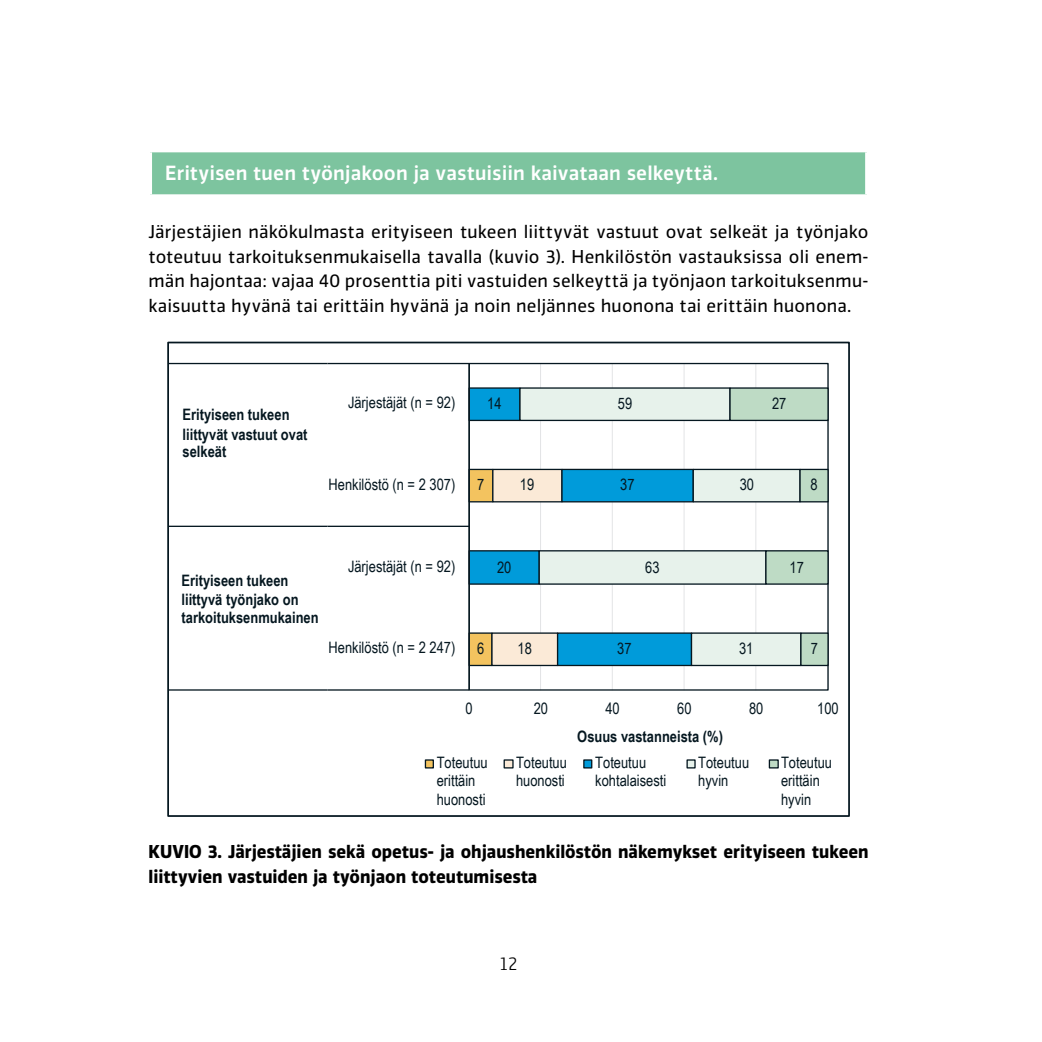
<style>
.page{position:relative;width:1042px;height:1042px;background:#fff}
.page>*{position:absolute;margin:0;border:0;box-sizing:border-box;transform-origin:0 0}
.musta_teksti{font:500 19.25px "Vinkel";color:#fff}
.musta_teksti-2{font:17.5px/24.5px "Vinkel";letter-spacing:.005em;color:#000;text-align:justify}
.Kuvioteksti_Kuvio{font:700 17.5px/24.5px "Vinkel";color:#000}
.t1{font:300 17.5px "Vinkel";color:#000}
.t2{font:15.75px/18.4px "Arial Narrow";color:#051720}
.t3{font:700 15.75px/19.2px "Arial Narrow";color:#051720}
</style>
<div class="page">
<div style="left:150px;top:151px;width:717px;height:44px;background:#7dc49f"></div>
<hr style="left:149px;top:149px;width:719px;height:3px;background:#fff">
<hr style="left:149px;top:152px;width:3px;height:42px;background:#fff">
<hr style="left:865px;top:152px;width:3px;height:42px;background:#fff">
<hr style="left:149px;top:194px;width:719px;height:2px;background:#fff">
<hr style="left:540px;top:363px;width:1px;height:327px;background:#e3e4e6">
<hr style="left:612px;top:363px;width:1px;height:327px;background:#e3e4e6">
<hr style="left:683px;top:363px;width:1px;height:327px;background:#e3e4e6">
<hr style="left:755px;top:363px;width:1px;height:327px;background:#e3e4e6">
<svg style="left:470px;top:387px;width:49px;height:280px"></svg>
<svg style="left:519px;top:387px;width:210px;height:280px"></svg>
<svg style="left:729px;top:387px;width:99px;height:280px"></svg>
<hr style="left:468px;top:363px;width:2px;height:327px;background:#051720">
<hr style="left:327px;top:363px;width:142px;height:1px;background:#051720">
<hr style="left:327px;top:526px;width:142px;height:1px;background:#051720">
<hr style="left:327px;top:689px;width:142px;height:1px;background:#051720">
<hr style="left:168px;top:363px;width:159px;height:1px;background:#051720">
<hr style="left:168px;top:526px;width:159px;height:1px;background:#051720">
<hr style="left:168px;top:689px;width:159px;height:1px;background:#051720">
<div style="left:425px;top:760px;width:8px;height:8px;background:#f3c35f"></div>
<div style="left:425px;top:759px;width:9px;height:9px;border:1px solid #051720"></div>
<div style="left:504px;top:760px;width:9px;height:8px;background:#fbead7"></div>
<div style="left:503px;top:759px;width:10px;height:9px;border:1px solid #051720"></div>
<div style="left:584px;top:760px;width:8px;height:8px;background:#009bda"></div>
<div style="left:583px;top:759px;width:9px;height:9px;border:1px solid #051720"></div>
<div style="left:687px;top:760px;width:8px;height:8px;background:#e7f2eb"></div>
<div style="left:686px;top:759px;width:9px;height:9px;border:1px solid #051720"></div>
<div style="left:769px;top:760px;width:9px;height:8px;background:#bedbc5"></div>
<div style="left:769px;top:759px;width:10px;height:9px;border:1px solid #051720"></div>
<div style="left:167px;top:342px;width:683px;height:475px;border:2px solid #051720"></div>
<p class="musta_teksti" style="left:165px;top:160px;width:554px">Erityisen tuen työnjakoon ja vastuisiin kaivataan selkeyttä.</p>
<p class="musta_teksti-2" style="left:149px;top:220px;width:721px">Järjestäjien näkökulmasta erityiseen tukeen liittyvät vastuut ovat selkeät ja työnjako toteutuu tarkoituksenmukaisella tavalla (kuvio 3). Henkilöstön vastauksissa oli enem&shy;män hajontaa: vajaa 40 prosenttia piti vastuiden selkeyttä ja työnjaon tarkoituksenmu&shy;kaisuutta hyvänä tai erittäin hyvänä ja noin neljännes huonona tai erittäin huonona.</p>
<p class="t3" style="left:183px;top:404px;width:126px">Erityiseen tukeen liittyvät vastuut ovat</p>
<p class="t3" style="left:183px;top:441px;width:45px">selkeät</p>
<p class="t2" style="left:186px;top:448px;width:5px;rotate:-90deg">. .</p>
<p class="t2" style="left:348px;top:393px;width:109px">Järjestäjät (n = 92)</p>
<p class="t2" style="left:329px;top:474px;width:128px">Henkilöstö (n = 2 307)</p>
<p class="t2" style="left:487px;top:394px;width:16px">14</p>
<p class="t2" style="left:477px;top:475px;width:9px">7</p>
<p class="t2" style="left:520px;top:475px;width:16px">19</p>
<p class="t2" style="left:618px;top:394px;width:16px">59</p>
<p class="t2" style="left:620px;top:475px;width:16px">37</p>
<p class="t2" style="left:772px;top:394px;width:16px">27</p>
<p class="t2" style="left:739px;top:475px;width:16px">30</p>
<p class="t2" style="left:810px;top:475px;width:9px">8</p>
<p class="t3" style="left:181px;top:570px;width:118px">Erityiseen tukeen liittyvä työnjako on</p>
<p class="t3" style="left:181px;top:606px;width:139px">tarkoituksenmukainen</p>
<p class="t2" style="left:348px;top:556px;width:109px">Järjestäjät (n = 92)</p>
<p class="t2" style="left:329px;top:638px;width:128px">Henkilöstö (n = 2 247)</p>
<p class="t2" style="left:497px;top:557px;width:16px">20</p>
<p class="t2" style="left:477px;top:639px;width:9px">6</p>
<p class="t2" style="left:517px;top:639px;width:16px">18</p>
<p class="t2" style="left:645px;top:557px;width:16px">63</p>
<p class="t2" style="left:617px;top:639px;width:16px">37</p>
<p class="t2" style="left:739px;top:639px;width:16px">31</p>
<p class="t2" style="left:789px;top:557px;width:16px">17</p>
<p class="t2" style="left:811px;top:639px;width:9px">7</p>
<p class="t2" style="left:465px;top:698px;width:9px">0</p>
<p class="t2" style="left:534px;top:698px;width:16px">20</p>
<p class="t2" style="left:605px;top:698px;width:16px">40</p>
<p class="t2" style="left:677px;top:698px;width:16px">60</p>
<p class="t2" style="left:749px;top:698px;width:16px">80</p>
<p class="t2" style="left:817px;top:698px;width:23px">100</p>
<p class="t3" style="left:577px;top:725px;width:147px">Osuus vastanneista (%)</p>
<p class="t2" style="left:437px;top:752px;width:52px">Toteutuu erittäin huonosti</p>
<p class="t2" style="left:516px;top:752px;width:52px">Toteutuu huonosti</p>
<p class="t2" style="left:595px;top:752px;width:73px">Toteutuu kohtalaisesti</p>
<p class="t2" style="left:698px;top:752px;width:52px">Toteutuu hyvin</p>
<p class="t2" style="left:781px;top:752px;width:52px">Toteutuu erittäin hyvin</p>
<p class="Kuvioteksti_Kuvio" style="left:149px;top:839px;width:721px">KUVIO 3. Järjestäjien sekä opetus- ja ohjaushenkilöstön näkemykset erityiseen tukeen liittyvien vastuiden ja työnjaon toteutumisesta</p>
<p class="t1" style="left:500px;top:951px;width:19px">12</p>
</div>
